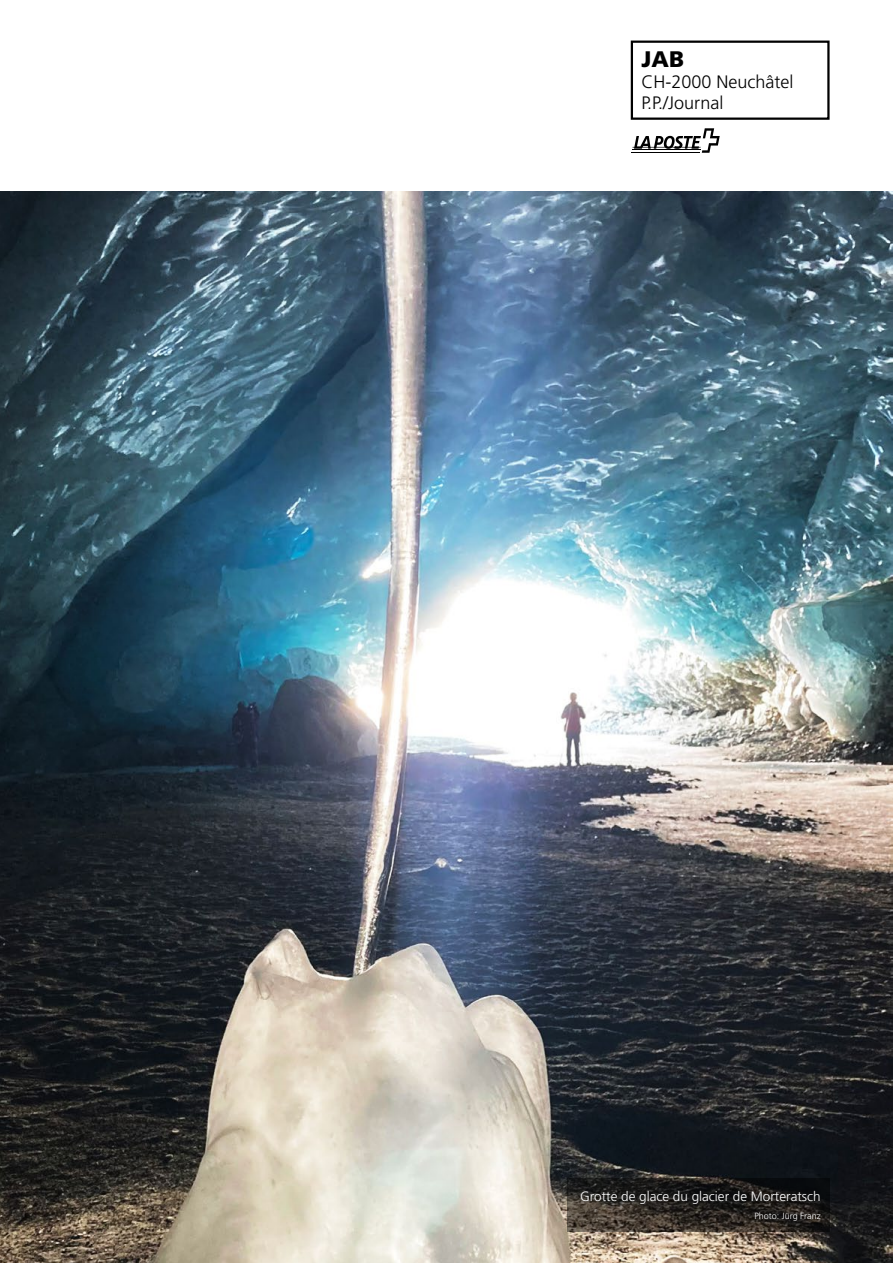
<style>
.page{position:relative;width:893px;height:1263px;background:#fff}
.page>*{position:absolute;margin:0;border:0;box-sizing:border-box;transform-origin:0 0}
.t1{font:22.5px "Frutiger LT 75 Blk";color:#000}
.t2{font:18px/21px "Frutiger LT 45 Lt";color:#000}
.t3{font:13.5px "Frutiger LT 45 Lt";color:#fff}
.t4{font:9px "Frutiger LT 45 Lt";color:#fff}
</style>
<div class="page">
<img style="left:0;top:191px;width:893px;height:1072px">
<div style="left:631px;top:41px;width:199px;height:79px;border:2px solid #000"></div>
<hr style="left:631px;top:152px;width:69px;height:1px;background:#000">
<svg style="left:632px;top:128px;width:88px;height:25px"></svg>
<hr style="left:632px;top:149px;width:68px;height:1px;background:#000">
<svg style="left:567px;top:1178px;width:262px;height:54px;background:#292622"></svg>
<h1 class="t1" style="left:641px;top:46px;width:44px">JAB</h1>
<h2 class="t2" style="left:641px;top:72px;width:154px">CH-2000 Neuchâtel<br>P.P./Journal</h2>
<p class="t3" style="left:580px;top:1189px;width:242px">Grotte de glace du glacier de Morteratsch</p>
<p class="t4" style="left:754px;top:1211px;width:68px">Photo: Jürg Franz</p>
</div>
